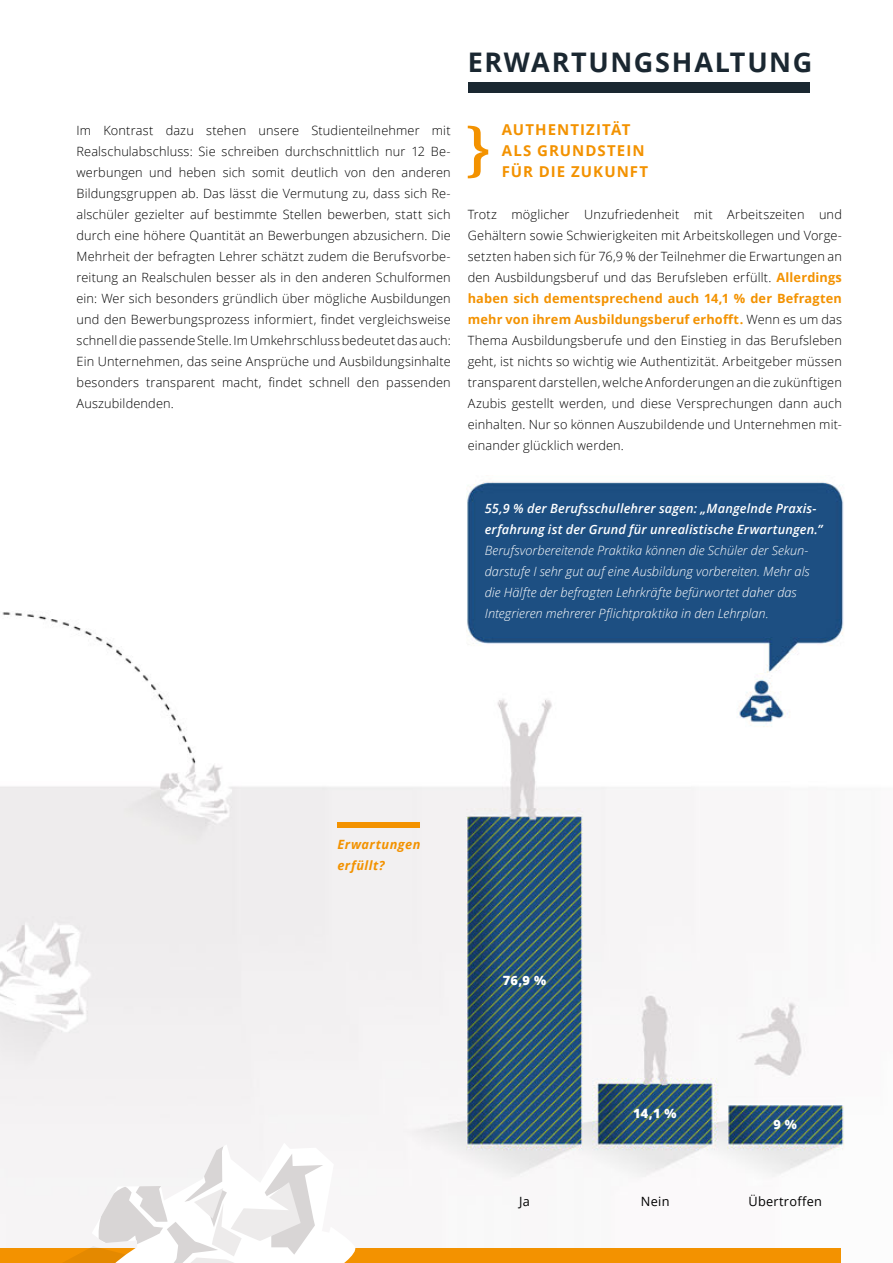
<style>
.page{position:relative;width:893px;height:1263px;background:#fff}
.page>*{position:absolute;margin:0;border:0;box-sizing:border-box;transform-origin:0 0}
.t1{font:700 27px "Open Sans";letter-spacing:.06em;color:#1a2731}
.t2{font:700 15px/21px "Open Sans";letter-spacing:.07em;color:#f39200}
.t3{font:300 12.75px/21px "Open Sans";letter-spacing:.015em;color:#000;text-align:justify}
.t4{font:italic 300 12.75px/21px "Open Sans";letter-spacing:.005em;color:#fff}
.t5{font:italic 600 12.75px/21px "Open Sans";letter-spacing:.015em;color:#fff}
.t6{font:italic 700 12.75px/21px "Open Sans";letter-spacing:.04em;color:#f39200}
.t7{font:12.75px "Open Sans";letter-spacing:.025em;color:#000}
.t8{font:800 12.75px "Open Sans";color:#fff}
.s1{font-weight:700;color:#f39200}
</style>
<div class="page">
<img style="left:0;top:82px;width:845px;height:1181px">
<div style="left:337px;top:823px;width:83px;height:5px;background:#f39200"></div>
<div style="left:468px;top:83px;width:342px;height:10px;background:#1a2731"></div>
<svg style="left:468px;top:126px;width:20px;height:52px"></svg>
<div style="left:0;top:1248px;width:840px;height:15px;background:#f39200"></div>
<svg style="left:0;top:1143px;width:359px;height:120px"></svg>
<h1 class="t1" style="left:468px;top:43px;width:346px">ERWARTUNGSHALTUNG</h1>
<p class="t3" style="left:77px;top:120px;width:376px">Im Kontrast dazu stehen unsere Studienteilnehmer mit Realschulabschluss: Sie schreiben durchschnittlich nur 12 Be&shy;werbungen und heben sich somit deutlich von den anderen Bildungsgruppen ab. Das lässt die Vermutung zu, dass sich Re&shy;alschüler gezielter auf bestimmte Stellen bewerben, statt sich durch eine höhere Quantität an Bewerbungen abzusichern. Die Mehrheit der befragten Lehrer schätzt zudem die Berufsvorbe&shy;reitung an Realschulen besser als in den anderen Schulformen ein: Wer sich besonders gründlich über mögliche Ausbildungen und den Bewerbungsprozess informiert, findet vergleichsweise schnell die passende Stelle. Im Umkehrschluss bedeutet das auch:<br>Ein Unternehmen, das seine Ansprüche und Ausbildungsinhalte besonders transparent macht, findet schnell den passenden Auszubildenden.</p>
<p class="t2" style="left:502px;top:119px;width:148px">AUTHENTIZITÄT<br>ALS GRUNDSTEIN<br>FÜR DIE ZUKUNFT</p>
<p class="t3" style="left:468px;top:204px;width:376px">Trotz möglicher Unzufriedenheit mit Arbeitszeiten und Gehältern sowie Schwierigkeiten mit Arbeitskollegen und Vorge&shy;setzten haben sich für 76,9 % der Teilnehmer die Erwartungen an den Ausbildungsberuf und das Berufsleben erfüllt. <span class="s1">Allerdings haben sich dementsprechend auch 14,1 % der Befragten mehr von ihrem Ausbildungsberuf erhofft.</span> Wenn es um das Thema Ausbildungsberufe und den Einstieg in das Berufsleben geht, ist nichts so wichtig wie Authentizität. Arbeitgeber müssen transparent darstellen, welche Anforderungen an die zukünftigen Azubis gestellt werden, und diese Versprechungen dann auch einhalten. Nur so können Auszubildende und Unternehmen mit&shy;einander glücklich werden.</p>
<p class="t5" style="left:485px;top:498px;width:339px">55,9 % der Berufsschullehrer sagen: „Mangelnde Praxis&shy;erfahrung ist der Grund für unrealistische Erwartungen.”</p>
<p class="t4" style="left:485px;top:539px;width:326px">Berufsvorbereitende Praktika können die Schüler der Sekun&shy;darstufe I sehr gut auf eine Ausbildung vorbereiten. Mehr als die Hälfte der befragten Lehrkräfte befürwortet daher das Integrieren mehrerer Pflichtpraktika in den Lehrplan.</p>
<p class="t6" style="left:337px;top:834px;width:85px">Erwartungen erfüllt?</p>
<p class="t8" style="left:503px;top:970px;width:45px">76,9 %</p>
<p class="t8" style="left:633px;top:1104px;width:45px">14,1 %</p>
<p class="t8" style="left:773px;top:1115px;width:25px">9 %</p>
<p class="t7" style="left:519px;top:1193px;width:12px">Ja</p>
<p class="t7" style="left:641px;top:1193px;width:30px">Nein</p>
<p class="t7" style="left:748px;top:1193px;width:75px">Übertroffen</p>
</div>
